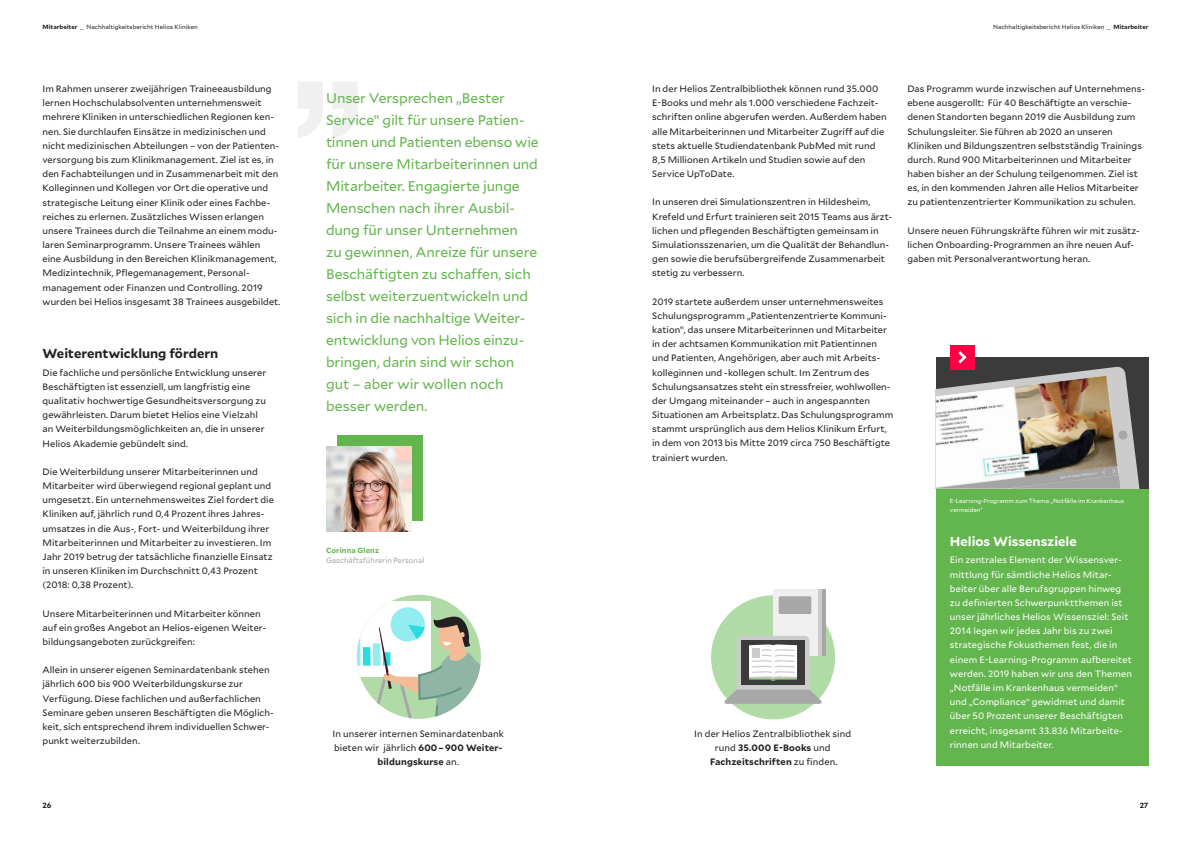
<style>
.page{position:relative;width:1191px;height:842px;background:#fff}
.page>*{position:absolute;margin:0;border:0;box-sizing:border-box;transform-origin:0 0}
.t1{font:14px/22px "Mallory";letter-spacing:-.01em;color:#63b64d}
.t2{font:700 13px "Mallory";letter-spacing:-.005em;color:#231f20}
.t3{font:700 13px "Mallory";color:#fff}
.t4{font:9.2px/14.2px "Mallory";letter-spacing:.005em;color:#231f20}
.t5{font:9.2px/14.2px "Mallory";letter-spacing:.01em;color:#fff}
.t6{font:7.5px "Mallory";color:#a7a7a7}
.t7{font:700 7.5px "Mallory";color:#63b64d}
.t8{font:700 7.5px "Mallory";color:#231f20}
.t9{font:6px "Mallory";letter-spacing:.005em;color:#231f20}
.t10{font:6px/8.5px "Mallory";letter-spacing:.005em;color:#fff}
.s1{font-weight:700}
</style>
<div class="page">
<div style="left:935px;top:358px;width:213px;height:131px;background:#3b3b3b"></div>
<div style="left:950px;top:345px;width:24px;height:25px;background:#ff0045"></div>
<img style="left:935px;top:351px;width:205px;height:138px">
<div style="left:935px;top:489px;width:213px;height:276px;background:#63b64d"></div>
<div style="left:337px;top:436px;width:85px;height:85px;background:#63b64d"></div>
<svg style="left:298px;top:82px;width:60px;height:56px"></svg>
<img style="left:326px;top:446px;width:85px;height:85px">
<div style="left:711px;top:595px;width:124px;height:124px;background:#b1dba6;border-radius:50%"></div>
<svg style="left:821px;top:589px;width:4px;height:67px"></svg>
<svg style="left:817px;top:589px;width:4px;height:47px"></svg>
<div style="left:772px;top:589px;width:45px;height:67px;background:#f0f0f0"></div>
<div style="left:357px;top:595px;width:124px;height:124px;background:#b1dba6;border-radius:50%"></div>
<div style="left:357px;top:601px;width:73px;height:76px;background:#fff"></div>
<svg style="left:357px;top:638px;width:3px;height:28px"></svg>
<div style="left:363px;top:647px;width:7px;height:19px;background:#28dce1"></div>
<svg style="left:724px;top:636px;width:98px;height:68px"></svg>
<div style="left:752px;top:648px;width:7px;height:9px;background:#ccc"></div>
<svg style="left:370px;top:607px;width:111px;height:112px"></svg>
<div style="left:778px;top:596px;width:33px;height:18px;background:#a7a7a7;border-radius:2px"></div>
<p class="t9" style="left:43px;top:23px;width:157px"><span class="s1">Mitarbeiter</span> _ Nachhaltigkeitsbericht Helios Kliniken</p>
<p class="t9" style="left:993px;top:23px;width:157px">Nachhaltigkeitsbericht Helios Kliniken _ <span class="s1">Mitarbeiter</span></p>
<p class="t4" style="left:43px;top:81px;width:239px">Im Rahmen unserer zweijährigen Traineeausbildung lernen Hochschulabsolventen unternehmensweit mehrere Kliniken in unterschiedlichen Regionen ken&shy;nen. Sie durchlaufen Einsätze in medizinischen und nicht medizinischen Abteilungen – von der Patienten&shy;versorgung bis zum Klinikmanagement. Ziel ist es, in den Fachabteilungen und in Zusammenarbeit mit den Kolleginnen und Kollegen vor Ort die operative und strategische Leitung einer Klinik oder eines Fachbe&shy;reiches zu erlernen. Zusätzliches Wissen erlangen unsere Trainees durch die Teilnahme an einem modu&shy;laren Seminarprogramm. Unsere Trainees wählen eine Ausbildung in den Bereichen Klinikmanagement, Medizintechnik, Pflegemanagement, Personal&shy;management oder Finanzen und Controlling. 2019 wurden bei Helios insgesamt 38 Trainees ausgebildet.</p>
<h2 class="t2" style="left:43px;top:343px;width:177px">Weiterentwicklung fördern</h2>
<p class="t4" style="left:43px;top:365px;width:225px">Die fachliche und persönliche Entwicklung unserer Beschäftigten ist essenziell, um langfristig eine qualitativ hochwertige Gesundheitsversorgung zu gewährleisten. Darum bietet Helios eine Vielzahl an Weiterbildungsmöglichkeiten an, die in unserer Helios Akademie gebündelt sind.</p>
<p class="t4" style="left:43px;top:464px;width:233px">Die Weiterbildung unserer Mitarbeiterinnen und Mitarbeiter wird überwiegend regional geplant und umgesetzt. Ein unternehmensweites Ziel fordert die Kliniken auf, jährlich rund 0,4 Prozent ihres Jahres&shy;umsatzes in die Aus-, Fort- und Weiterbildung ihrer Mitarbeiterinnen und Mitarbeiter zu investieren. Im Jahr 2019 betrug der tatsächliche finanzielle Einsatz in unseren Kliniken im Durchschnitt 0,43 Prozent (2018: 0,38 Prozent).</p>
<p class="t4" style="left:43px;top:606px;width:225px">Unsere Mitarbeiterinnen und Mitarbeiter können auf ein großes Angebot an Helios-eigenen Weiter&shy;bildungsangeboten zurückgreifen:</p>
<p class="t4" style="left:43px;top:662px;width:233px">Allein in unserer eigenen Seminardatenbank stehen jährlich 600 bis 900 Weiterbildungskurse zur Verfügung. Diese fachlichen und außerfachlichen Seminare geben unseren Beschäftigten die Möglich&shy;keit, sich entsprechend ihrem individuellen Schwer&shy;punkt weiterzubilden.</p>
<p class="t1" style="left:326px;top:86px;width:214px">Unser Versprechen „Bester<br>Service‟ gilt für unsere Patien&shy;tinnen und Patienten ebenso wie für unsere Mitarbeiterinnen und<br>Mitarbeiter. Engagierte junge<br>Menschen nach ihrer Ausbil&shy;dung für unser Unternehmen<br>zu gewinnen, Anreize für unsere<br>Beschäftigten zu schaffen, sich selbst weiterzuentwickeln und sich in die nachhaltige Weiter&shy;entwicklung von Helios einzu&shy;bringen, darin sind wir schon gut – aber wir wollen noch besser werden.</p>
<p class="t7" style="left:326px;top:544px;width:55px">Corinna Glenz</p>
<p class="t6" style="left:326px;top:555px;width:100px">Geschäftsführerin Personal</p>
<p class="t4" style="left:332px;top:726px;width:173px;text-align:center">In unserer internen Seminardatenbank bieten wir jährlich <span class="s1">600 – 900 Weiter&shy;bildungskurse</span> an.</p>
<p class="t4" style="left:652px;top:81px;width:236px">In der Helios Zentralbibliothek können rund 35.000<br>E-Books und mehr als 1.000 verschiedene Fachzeit&shy;schriften online abgerufen werden. Außerdem haben alle Mitarbeiterinnen und Mitarbeiter Zugriff auf die stets aktuelle Studiendatenbank PubMed mit rund 8,5 Millionen Artikeln und Studien sowie auf den Service UpToDate.</p>
<p class="t4" style="left:652px;top:195px;width:242px">In unseren drei Simulationszentren in Hildesheim, Krefeld und Erfurt trainieren seit 2015 Teams aus ärzt&shy;lichen und pflegenden Beschäftigten gemeinsam in Simulationsszenarien, um die Qualität der Behandlun&shy;gen sowie die berufsübergreifende Zusammenarbeit stetig zu verbessern.</p>
<p class="t4" style="left:652px;top:294px;width:242px">2019 startete außerdem unser unternehmensweites Schulungsprogramm „Patientenzentrierte Kommuni&shy;kation‟, das unsere Mitarbeiterinnen und Mitarbeiter in der achtsamen Kommunikation mit Patientinnen und Patienten, Angehörigen, aber auch mit Arbeits&shy;kolleginnen und -kollegen schult. Im Zentrum des Schulungsansatzes steht ein stressfreier, wohlwollen&shy;der Umgang miteinander – auch in angespannten Situationen am Arbeitsplatz. Das Schulungsprogramm stammt ursprünglich aus dem Helios Klinikum Erfurt, in dem von 2013 bis Mitte 2019 circa 750 Beschäftigte trainiert wurden.</p>
<p class="t4" style="left:907px;top:81px;width:239px">Das Programm wurde inzwischen auf Unternehmens&shy;ebene ausgerollt: Für 40 Beschäftigte an verschie&shy;denen Standorten begann 2019 die Ausbildung zum Schulungsleiter. Sie führen ab 2020 an unseren Kliniken und Bildungszentren selbstständig Trainings durch. Rund 900 Mitarbeiterinnen und Mitarbeiter haben bisher an der Schulung teilgenommen. Ziel ist es, in den kommenden Jahren alle Helios Mitarbeiter zu patientenzentrierter Kommunikation zu schulen.</p>
<p class="t4" style="left:907px;top:223px;width:234px">Unsere neuen Führungskräfte führen wir mit zusätz&shy;lichen Onboarding-Programmen an ihre neuen Auf&shy;gaben mit Personalverantwortung heran.</p>
<p class="t4" style="left:694px;top:726px;width:158px;text-align:center">In der Helios Zentralbibliothek sind rund <span class="s1">35.000 E-Books</span> und<br><span class="s1">Fachzeitschriften</span> zu finden.</p>
<p class="t10" style="left:950px;top:496px;width:176px">E-Learning-Programm zum Thema „Notfälle im Krankenhaus vermeiden‟</p>
<h2 class="t3" style="left:950px;top:531px;width:128px">Helios Wissensziele</h2>
<p class="t5" style="left:950px;top:553px;width:184px">Ein zentrales Element der Wissensver&shy;mittlung für sämtliche Helios Mitar&shy;beiter über alle Berufsgruppen hinweg zu definierten Schwerpunktthemen ist unser jährliches Helios Wissensziel: Seit 2014 legen wir jedes Jahr bis zu zwei strategische Fokusthemen fest, die in einem E-Learning-Programm aufbereitet werden. 2019 haben wir uns den Themen „Notfälle im Krankenhaus vermeiden“ und „Compliance“ gewidmet und damit über 50 Prozent unserer Beschäftigten erreicht, insgesamt 33.836 Mitarbeite&shy;rinnen und Mitarbeiter.</p>
<p class="t8" style="left:43px;top:800px;width:11px">26</p>
<p class="t8" style="left:1139px;top:800px;width:10px">27</p>
</div>
